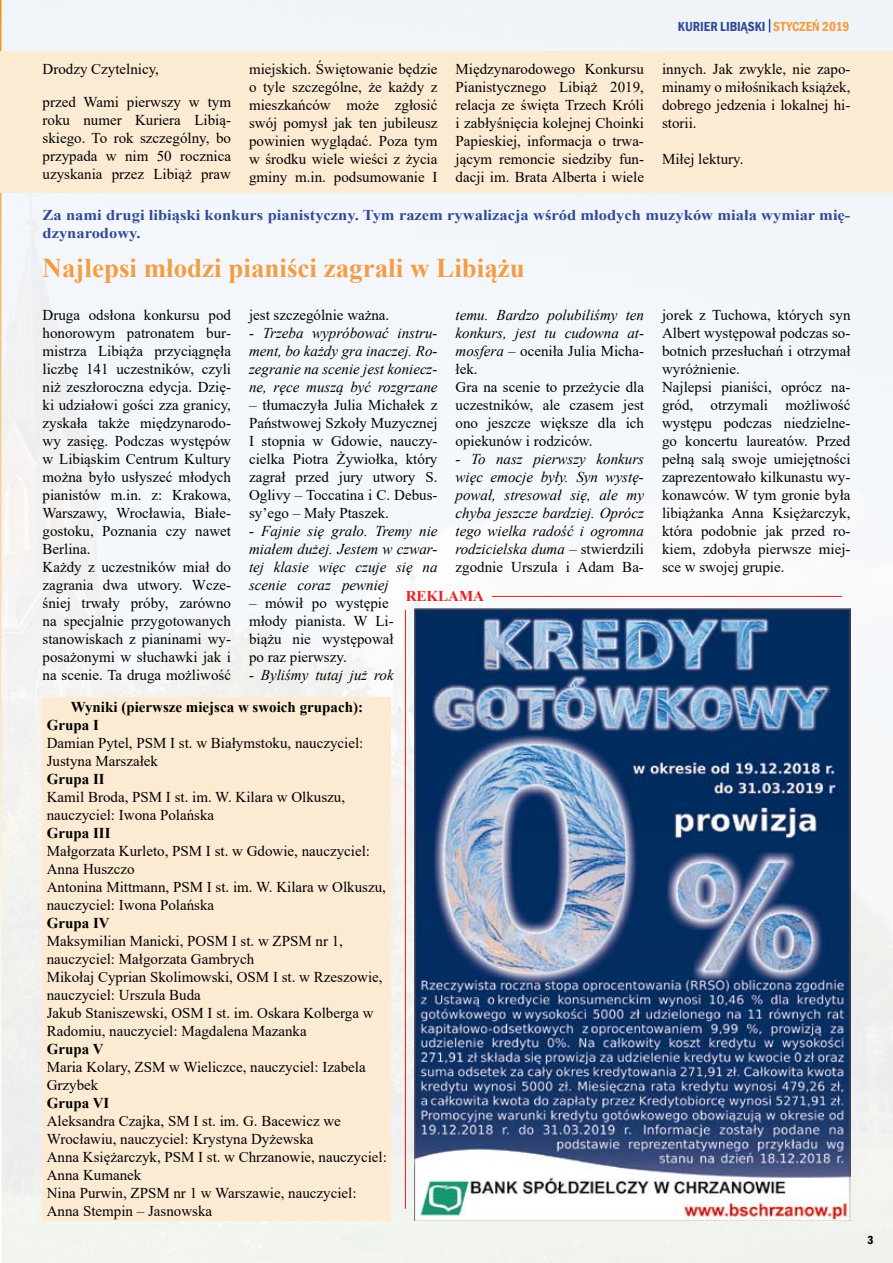
<style>
.page{position:relative;width:893px;height:1263px;background:#fff}
.page>*{position:absolute;margin:0;border:0;box-sizing:border-box;transform-origin:0 0}
.t1{font:700 27px "Times New Roman";color:#f39d44}
.t2{font:15px/18px "Times New Roman";color:#000}
.t3{font:italic 15px/18px "Times New Roman";color:#000;text-align:justify}
.t4{font:700 15px/18px "Times New Roman";color:#334a97;scale:1.1 1}
.t5{font:700 15px/18px "Times New Roman";color:#000}
.t6{font:700 15px "Times New Roman";color:#e42322}
.t7{font:600 condensed 13.5px "Franklin Gothic";color:#304996}
.t8{font:600 condensed 12px "Franklin Gothic";color:#000}
.s1{color:#f39c43}
.s2{font-style:italic}
.s3{font-style:normal}
</style>
<div class="page">
<img style="left:1px;top:0;width:892px;height:1263px">
<svg style="left:769px;top:19px;width:1px;height:13px"></svg>
<svg style="left:0;top:0;width:1px;height:1074px"></svg>
<hr style="left:492px;top:596px;width:350px;height:1px;background:#e31b19">
<hr style="left:405px;top:610px;width:1px;height:599px;background:#e31b19">
<div style="left:0;top:51px;width:893px;height:141px;background:#fcebd3"></div>
<img style="left:415px;top:608px;width:435px;height:612px">
<div style="left:43px;top:697px;width:348px;height:523px;background:#fcebd3"></div>
<p class="t2" style="left:43px;top:60px;width:118px">Drodzy Czytelnicy,</p>
<p class="t2" style="left:43px;top:93px;width:190px;text-align:justify">przed Wami pierwszy w tym roku numer Kuriera Libią&shy;skiego. To rok szczególny, bo przypada w nim 50 rocznica uzyskania przez Libiąż praw</p>
<p class="t7" style="left:678px;top:17px;width:173px">KURIER LIBIĄSKI <span class="s1">STYCZEŃ 2019</span></p>
<p class="t2" style="left:249px;top:60px;width:190px;text-align:justify">miejskich. Świętowanie będzie o tyle szczególne, że każdy z mieszkańców może zgłosić swój pomysł jak ten jubileusz powinien wyglądać. Poza tym w środku wiele wieści z życia gminy m.in. podsumowanie I</p>
<p class="t2" style="left:455px;top:60px;width:190px;text-align:justify">Międzynarodowego Konkursu Pianistycznego Libiąż 2019, relacja ze święta Trzech Króli i zabłyśnięcia kolejnej Choinki Papieskiej, informacja o trwa&shy;jącym remoncie siedziby fun&shy;dacji im. Brata Alberta i wiele</p>
<p class="t2" style="left:662px;top:60px;width:190px;text-align:justify">innych. Jak zwykle, nie zapo&shy;minamy o miłośnikach książek, dobrego jedzenia i lokalnej hi&shy;storii.</p>
<p class="t2" style="left:662px;top:150px;width:83px">Miłej lektury.</p>
<p class="t4" style="left:43px;top:206px;width:736px">Za nami drugi libiąski konkurs pianistyczny. Tym razem rywalizacja wśród młodych muzyków miała wymiar mię&shy;dzynarodowy.</p>
<h1 class="t1" style="left:43px;top:249px;width:484px">Najlepsi młodzi pianiści zagrali w Libiążu</h1>
<p class="t2" style="left:43px;top:305px;width:190px">Druga odsłona konkursu pod honorowym patronatem bur&shy;mistrza Libiąża przyciągnęła liczbę 141 uczestników, czyli niż zeszłoroczna edycja. Dzię&shy;ki udziałowi gości zza granicy, zyskała także międzynarodo&shy;wy zasięg. Podczas występów w Libiąskim Centrum Kultury można było usłyszeć młodych pianistów m.in. z: Krakowa,<br>Warszawy, Wrocławia, Białe&shy;gostoku, Poznania czy nawet<br>Berlina.<br>Każdy z uczestników miał do zagrania dwa utwory. Wcze&shy;śniej trwały próby, zarówno na specjalnie przygotowanych stanowiskach z pianinami wy&shy;posażonymi w słuchawki jak i na scenie. Ta druga możliwość</p>
<p class="t2" style="left:249px;top:305px;width:142px">jest szczególnie ważna.</p>
<p class="t2" style="left:455px;top:305px;width:190px"><span class="s2">temu. Bardzo polubiliśmy ten konkurs, jest tu cudowna at&shy;mosfera</span> – oceniła Julia Micha&shy;łek.<br>Gra na scenie to przeżycie dla uczestników, ale czasem jest ono jeszcze większe dla ich opiekunów i rodziców.</p>
<p class="t3" style="left:455px;top:449px;width:190px">- To nasz pierwszy konkurs więc emocje były. Syn wystę&shy;pował, stresował się, ale my chyba jeszcze bardziej. Oprócz tego wielka radość i ogromna rodzicielska duma <span class="s3">– stwierdzili zgodnie Urszula i Adam Ba-</span></p>
<p class="t3" style="left:249px;top:323px;width:190px">- Trzeba wypróbować instru&shy;ment, bo każdy gra inaczej. Ro&shy;zegranie na scenie jest koniecz&shy;ne, ręce muszą być rozgrzane</p>
<p class="t2" style="left:249px;top:395px;width:190px;text-align:justify">– tłumaczyła Julia Michałek z Państwowej Szkoły Muzycznej I stopnia w Gdowie, nauczy&shy;cielka Piotra Żywiołka, który zagrał przed jury utwory S.<br>Oglivy – Toccatina i C. Debus&shy;sy’ego – Mały Ptaszek.</p>
<p class="t3" style="left:249px;top:521px;width:190px">- Fajnie się grało. Tremy nie miałem dużej. Jestem w czwar&shy;tej klasie więc czuje się na scenie coraz pewniej</p>
<p class="t2" style="left:249px;top:593px;width:146px">– mówił po występie młody pianista. W Li&shy;biążu nie występował po raz pierwszy.</p>
<p class="t3" style="left:249px;top:665px;width:146px">- Byliśmy tutaj już rok</p>
<p class="t6" style="left:406px;top:585px;width:80px">REKLAMA</p>
<p class="t5" style="left:47px;top:697px;width:318px;text-indent:24px">Wyniki (pierwsze miejsca w swoich grupach):<br>Grupa I</p>
<p class="t2" style="left:47px;top:733px;width:318px">Damian Pytel, PSM I st. w Białymstoku, nauczyciel:<br>Justyna Marszałek</p>
<p class="t5" style="left:47px;top:769px;width:59px">Grupa II</p>
<p class="t2" style="left:47px;top:787px;width:300px">Kamil Broda, PSM I st. im. W. Kilara w Olkuszu, nauczyciel: Iwona Polańska</p>
<p class="t5" style="left:47px;top:823px;width:65px">Grupa III</p>
<p class="t2" style="left:47px;top:841px;width:341px">Małgorzata Kurleto, PSM I st. w Gdowie, nauczyciel:<br>Anna Huszczo<br>Antonina Mittmann, PSM I st. im. W. Kilara w Olkuszu, nauczyciel: Iwona Polańska</p>
<p class="t5" style="left:47px;top:913px;width:64px">Grupa IV</p>
<p class="t2" style="left:47px;top:931px;width:337px">Maksymilian Manicki, POSM I st. w ZPSM nr 1, nauczyciel: Małgorzata Gambrych<br>Mikołaj Cyprian Skolimowski, OSM I st. w Rzeszowie, nauczyciel: Urszula Buda<br>Jakub Staniszewski, OSM I st. im. Oskara Kolberga w Radomiu, nauczyciel: Magdalena Mazanka</p>
<p class="t5" style="left:47px;top:1039px;width:58px">Grupa V</p>
<p class="t2" style="left:47px;top:1057px;width:320px">Maria Kolary, ZSM w Wieliczce, nauczyciel: Izabela<br>Grzybek</p>
<p class="t5" style="left:47px;top:1093px;width:64px">Grupa VI</p>
<p class="t2" style="left:47px;top:1111px;width:342px">Aleksandra Czajka, SM I st. im. G. Bacewicz we Wrocławiu, nauczyciel: Krystyna Dyżewska<br>Anna Księżarczyk, PSM I st. w Chrzanowie, nauczyciel:<br>Anna Kumanek<br>Nina Purwin, ZPSM nr 1 w Warszawie, nauczyciel:<br>Anna Stempin – Jasnowska</p>
<p class="t2" style="left:662px;top:305px;width:190px">jorek z Tuchowa, których syn<br>Albert występował podczas so&shy;botnich przesłuchań i otrzymał wyróżnienie.<br>Najlepsi pianiści, oprócz na&shy;gród, otrzymali możliwość występu podczas niedzielne&shy;go koncertu laureatów. Przed pełną salą swoje umiejętności zaprezentowało kilkunastu wy&shy;konawców. W tym gronie była libiążanka Anna Księżarczyk, która podobnie jak przed ro&shy;kiem, zdobyła pierwsze miej&shy;sce w swojej grupie.</p>
<p class="t8" style="left:868px;top:1232px;width:8px">3</p>
</div>
